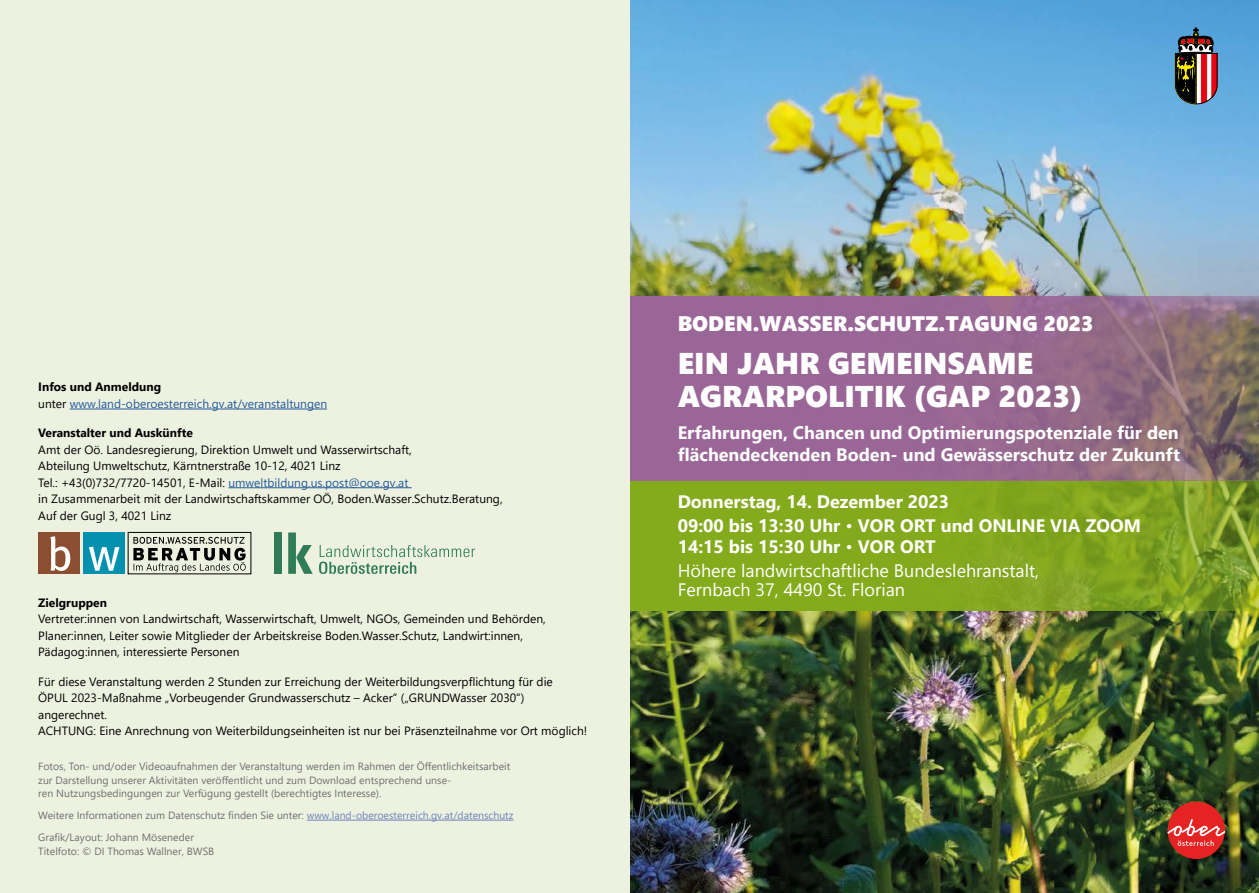
<style>
.page{position:relative;width:1259px;height:893px;background:#fff}
.page>*{position:absolute;margin:0;border:0;box-sizing:border-box;transform-origin:0 0}
.h1_Titel{font:30px/33px "Segoe UI Black";color:#fff}
.h1_Titel_2{font:21px "Segoe UI Black";color:#fff}
.h2_Untertitel{font:700 18px/22.5px "Segoe UI";color:#fff}
.h3_Datum_Ort{font:700 18px/21px "Segoe UI";color:#fff}
.h3_Datum_Ort-2{font:18px/19.5px "Segoe UI";color:#fff}
.p_Fließtext_kl{font:12px/16.5px "Segoe UI";color:#000}
.p_Fließtext_kl-2{font:12px/16.5px "Segoe UI";color:#275b9b}
.p_Impressum{font:10.5px/13.5px "Segoe UI";color:#706f6f}
.s1{font-weight:700;color:#000}
.s2{color:#000}
.s3{font-weight:700}
.s4{color:#275b9b}
.s5{color:#6b84b9}
</style>
<div class="page">
<img style="left:629px;top:0;width:630px;height:893px">
<svg style="left:629px;top:480px;width:630px;height:131px;fill:#84aa1c"></svg>
<svg style="left:629px;top:296px;width:630px;height:184px;fill:#996695"></svg>
<div style="left:0;top:0;width:629px;height:893px;background:#edf2e0"></div>
<svg style="left:1175px;top:28px;width:42px;height:76px"></svg>
<div style="left:1167px;top:801px;width:58px;height:58px;background:#e52322;border-radius:50%"></div>
<svg style="left:1167px;top:819px;width:58px;height:27px"></svg>
<hr style="left:70px;top:409px;width:257px;height:1px;background:#275b9b">
<hr style="left:228px;top:487px;width:184px;height:1px;background:#275b9b">
<div style="left:128px;top:532px;width:123px;height:42px;border:1px solid #000"></div>
<svg style="left:133px;top:537px;width:113px;height:35px"></svg>
<div style="left:38px;top:532px;width:42px;height:42px;background:#8b4e30"></div>
<div style="left:83px;top:532px;width:42px;height:42px;background:#0391af"></div>
<svg style="left:50px;top:536px;width:20px;height:35px"></svg>
<svg style="left:89px;top:547px;width:30px;height:24px"></svg>
<svg style="left:319px;top:545px;width:156px;height:29px"></svg>
<div style="left:274px;top:532px;width:8px;height:42px;background:#307c58"></div>
<svg style="left:288px;top:532px;width:25px;height:42px"></svg>
<hr style="left:307px;top:820px;width:206px;height:1px;background:#6b84b9">
<p class="p_Fließtext_kl-2" style="left:38px;top:378px;width:290px"><span class="s1">Infos und Anmeldung<br></span><span class="s2">unter</span> www.land-oberoesterreich.gv.at/veranstaltungen</p>
<p class="p_Fließtext_kl" style="left:38px;top:424px;width:466px"><span class="s3">Veranstalter und Auskünfte<br></span>Amt der Oö. Landesregierung, Direktion Umwelt und Wasserwirtschaft,<br>Abteilung Umweltschutz, Kärntnerstraße 10-12, 4021 Linz<br>Tel.: +43(0)732/7720-14501, E-Mail: <span class="s4">umweltbildung.us.post@ooe.gv.at<br></span>in Zusammenarbeit mit der Landwirtschaftskammer OÖ, Boden.Wasser.Schutz.Beratung, Auf der Gugl 3, 4021 Linz</p>
<p class="p_Fließtext_kl" style="left:38px;top:593px;width:509px"><span class="s3">Zielgruppen<br></span>Vertreter:innen von Landwirtschaft, Wasserwirtschaft, Umwelt, NGOs, Gemeinden und Behörden, Planer:innen, Leiter sowie Mitglieder der Arbeitskreise Boden.Wasser.Schutz, Landwirt:innen, Pädagog:innen, interessierte Personen</p>
<p class="p_Fließtext_kl" style="left:38px;top:672px;width:550px">Für diese Veranstaltung werden 2 Stunden zur Erreichung der Weiterbildungsverpflichtung für die<br>ÖPUL 2023-Maßnahme „Vorbeugender Grundwasserschutz – Acker“ („GRUNDWasser 2030“) angerechnet.<br>ACHTUNG: Eine Anrechnung von Weiterbildungseinheiten ist nur bei Präsenzteilnahme vor Ort möglich!</p>
<p class="p_Impressum" style="left:38px;top:759px;width:473px">Fotos, Ton- und/oder Videoaufnahmen der Veranstaltung werden im Rahmen der Öffentlichkeitsarbeit zur Darstellung unserer Aktivitäten veröffentlicht und zum Download entsprechend unse-<br>ren Nutzungsbedingungen zur Verfügung gestellt (berechtigtes Interesse).</p>
<p class="p_Impressum" style="left:38px;top:808px;width:477px">Weitere Informationen zum Datenschutz finden Sie unter: <span class="s5">www.land-oberoesterreich.gv.at/datenschutz</span></p>
<p class="p_Impressum" style="left:38px;top:830px;width:177px">Grafik/Layout: Johann Möseneder<br>Titelfoto: © DI Thomas Wallner, BWSB</p>
<h1 class="h1_Titel_2" style="left:677px;top:309px;width:417px">BODEN.WASSER.SCHUTZ.TAGUNG 2023</h1>
<h1 class="h1_Titel" style="left:677px;top:346px;width:407px">EIN JAHR GEMEINSAME<br>AGRARPOLITIK (GAP 2023)</h1>
<h2 class="h2_Untertitel" style="left:677px;top:419px;width:504px">Erfahrungen, Chancen und Optimierungspotenziale für den flächendeckenden Boden- und Gewässerschutz der Zukunft</h2>
<h3 class="h3_Datum_Ort" style="left:677px;top:490px;width:273px">Donnerstag, 14. Dezember 2023</h3>
<h3 class="h3_Datum_Ort" style="left:677px;top:514px;width:465px">09:00 bis 13:30 Uhr ٠ VOR ORT und ONLINE VIA ZOOM<br>14:15 bis 15:30 Uhr ٠ VOR ORT</h3>
<h3 class="h3_Datum_Ort-2" style="left:677px;top:559px;width:363px">Höhere landwirtschaftliche Bundeslehranstalt,<br>Fernbach 37, 4490 St. Florian</h3>
</div>
